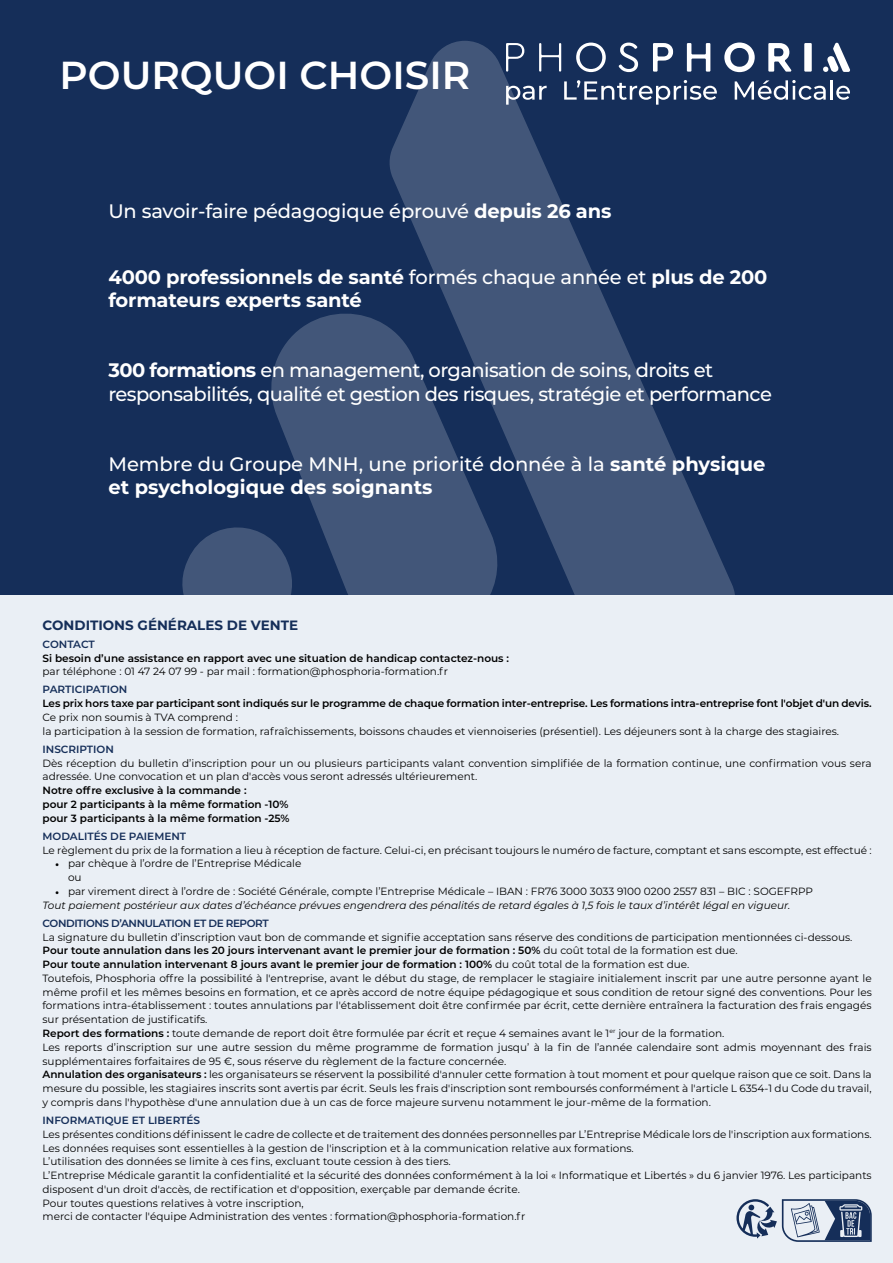
<style>
.page{position:relative;width:893px;height:1263px;background:#fff}
.page>*{position:absolute;margin:0;border:0;box-sizing:border-box;transform-origin:0 0}
.t1{font:600 39px "Montserrat";color:#fff}
.t2{font:700 19.5px/23.4px "Montserrat";letter-spacing:-.01em;color:#fff}
.t3{font:500 19.5px/23.4px "Montserrat";letter-spacing:-.03em;color:#fff}
.t4{font:500 19.5px "Montserrat";letter-spacing:-.01em;color:#fff}
.t5{font:700 13.5px "Montserrat";color:#152e59}
.t6{font:10.5px/13.8px "Montserrat";color:#000}
.t7{font:600 10.5px/13.8px "Montserrat";letter-spacing:-.005em;color:#000}
.t8{font:italic 10.5px/13.8px "Montserrat";color:#000}
.t9{font:600 10.5px "Montserrat";color:#152e59}
.t10{font:600 10.5px "Montserrat";letter-spacing:-.04em;color:#152e59}
.s1{font-weight:700}
.s2{font-weight:500}
.s3{font-family:"Minion Pro"}
.s4{font-family:"Minion Pro";font-style:normal}
.s5{font-style:normal}
.s6{font-weight:600}
</style>
<div class="page">
<div style="left:0;top:0;width:893px;height:595px;background:#152e59"></div>
<div style="left:0;top:595px;width:893px;height:668px;background:#eaeff5"></div>
<svg style="left:736px;top:1199px;width:136px;height:43px"></svg>
<svg style="left:182px;top:41px;width:561px;height:554px"></svg>
<svg style="left:506px;top:43px;width:344px;height:29px"></svg>
<svg style="left:506px;top:86px;width:41px;height:19px"></svg>
<svg style="left:564px;top:80px;width:153px;height:25px"></svg>
<svg style="left:735px;top:80px;width:91px;height:20px"></svg>
<hr style="left:830px;top:80px;width:3px;height:20px;background:#fff">
<svg style="left:836px;top:86px;width:14px;height:14px"></svg>
<h1 class="t1" style="left:60px;top:47px;width:412px">POURQUOI CHOISIR</h1>
<h2 class="t4" style="left:108px;top:197px;width:504px">Un savoir-faire pédagogique éprouvé <span class="s1">depuis 26 ans</span></h2>
<h2 class="t2" style="left:108px;top:264px;width:660px">4000 professionnels de santé <span class="s2">formés chaque année et</span> plus de 200 formateurs experts santé</h2>
<h2 class="t3" style="left:108px;top:358px;width:665px"><span class="s1">300 formations</span> en management, organisation de soins, droits et responsabilités, qualité et gestion des risques, stratégie et performance</h2>
<h2 class="t2" style="left:108px;top:451px;width:659px"><span class="s2">Membre du Groupe MNH, une priorité donnée à la</span> santé physique et psychologique des soignants</h2>
<p class="t5" style="left:43px;top:615px;width:257px">CONDITIONS GÉNÉRALES DE VENTE</p>
<p class="t9" style="left:43px;top:636px;width:54px">CONTACT</p>
<p class="t7" style="left:43px;top:650px;width:468px">Si besoin d’une assistance en rapport avec une situation de handicap contactez-nous :</p>
<p class="t6" style="left:43px;top:664px;width:407px">par téléphone : 01 47 24 07 99 - par mail : formation@phosphoria-formation.fr</p>
<p class="t9" style="left:43px;top:682px;width:86px">PARTICIPATION</p>
<p class="t7" style="left:43px;top:696px;width:831px">Les prix hors taxe par participant sont indiqués sur le programme de chaque formation inter-entreprise. Les formations intra-entreprise font l'objet d'un devis.</p>
<p class="t6" style="left:43px;top:710px;width:798px">Ce prix non soumis à TVA comprend :<br>la participation à la session de formation, rafraîchissements, boissons chaudes et viennoiseries (présentiel). Les déjeuners sont à la charge des stagiaires.</p>
<p class="t9" style="left:43px;top:741px;width:73px">INSCRIPTION</p>
<p class="t6" style="left:43px;top:755px;width:831px">Dès réception du bulletin d’inscription pour un ou plusieurs participants valant convention simplifiée de la formation continue, une confirmation vous sera adressée. Une convocation et un plan d'accès vous seront adressés ultérieurement.</p>
<p class="t7" style="left:43px;top:783px;width:249px">Notre offre exclusive à la commande :<br>pour 2 participants à la même formation -10% pour 3 participants à la même formation -25%</p>
<p class="t9" style="left:43px;top:828px;width:145px">MODALITÉS DE PAIEMENT</p>
<p class="t6" style="left:43px;top:842px;width:831px">Le règlement du prix de la formation a lieu à réception de facture. Celui-ci, en précisant toujours le numéro de facture, comptant et sans escompte, est effectué :</p>
<p class="t6" style="left:68px;top:856px;width:235px;text-indent:-13px"><span class="s3">•</span> par chèque à l’ordre de l’Entreprise Médicale ou</p>
<p class="t8" style="left:43px;top:884px;width:772px;text-indent:13px"><span class="s4">•</span> <span class="s5">par virement direct à l’ordre de : Société Générale, compte l’Entreprise Médicale – IBAN : FR76 3000 3033 9100 0200 2557 831 – BIC : SOGEFRPP<br></span>Tout paiement postérieur aux dates d’échéance prévues engendrera des pénalités de retard égales à 1,5 fois le taux d’intérêt légal en vigueur.</p>
<p class="t10" style="left:43px;top:915px;width:228px">CONDITIONS D’ANNULATION ET DE REPORT</p>
<p class="t6" style="left:43px;top:929px;width:831px">La signature du bulletin d’inscription vaut bon de commande et signifie acceptation sans réserve des conditions de participation mentionnées ci-dessous.<br><span class="s6">Pour toute annulation dans les 20 jours intervenant avant le premier jour de formation : 50%</span> du coût total de la formation est due.<br><span class="s6">Pour toute annulation intervenant 8 jours avant le premier jour de formation : 100%</span> du coût total de la formation est due.<br>Toutefois, Phosphoria offre la possibilité à l'entreprise, avant le début du stage, de remplacer le stagiaire initialement inscrit par une autre personne ayant le même profil et les mêmes besoins en formation, et ce après accord de notre équipe pédagogique et sous condition de retour signé des conventions. Pour les formations intra-établissement : toutes annulations par l'établissement doit être confirmée par écrit, cette dernière entraînera la facturation des frais engagés sur présentation de justificatifs.<br><span class="s6">Report des formations :</span> toute demande de report doit être formulée par écrit et reçue 4 semaines avant le 1<sup>er</sup> jour de la formation.<br>Les reports d’inscription sur une autre session du même programme de formation jusqu’ à la fin de l’année calendaire sont admis moyennant des frais supplémentaires forfaitaires de 95 €, sous réserve du règlement de la facture concernée.<br><span class="s6">Annulation des organisateurs :</span> les organisateurs se réservent la possibilité d'annuler cette formation à tout moment et pour quelque raison que ce soit. Dans la mesure du possible, les stagiaires inscrits sont avertis par écrit. Seuls les frais d'inscription sont remboursés conformément à l'article L 6354-1 du Code du travail, y compris dans l'hypothèse d'une annulation due à un cas de force majeure survenu notamment le jour-même de la formation.</p>
<p class="t9" style="left:43px;top:1113px;width:159px">INFORMATIQUE ET LIBERTÉS</p>
<p class="t6" style="left:43px;top:1127px;width:831px">Les présentes conditions définissent le cadre de collecte et de traitement des données personnelles par L’Entreprise Médicale lors de l'inscription aux formations.<br>Les données requises sont essentielles à la gestion de l'inscription et à la communication relative aux formations.<br>L’utilisation des données se limite à ces fins, excluant toute cession à des tiers.<br>L’Entreprise Médicale garantit la confidentialité et la sécurité des données conformément à la loi « Informatique et Libertés » du 6 janvier 1976. Les participants disposent d'un droit d'accès, de rectification et d'opposition, exerçable par demande écrite.<br>Pour toutes questions relatives à votre inscription,<br>merci de contacter l'équipe Administration des ventes : formation@phosphoria-formation.fr</p>
</div>
